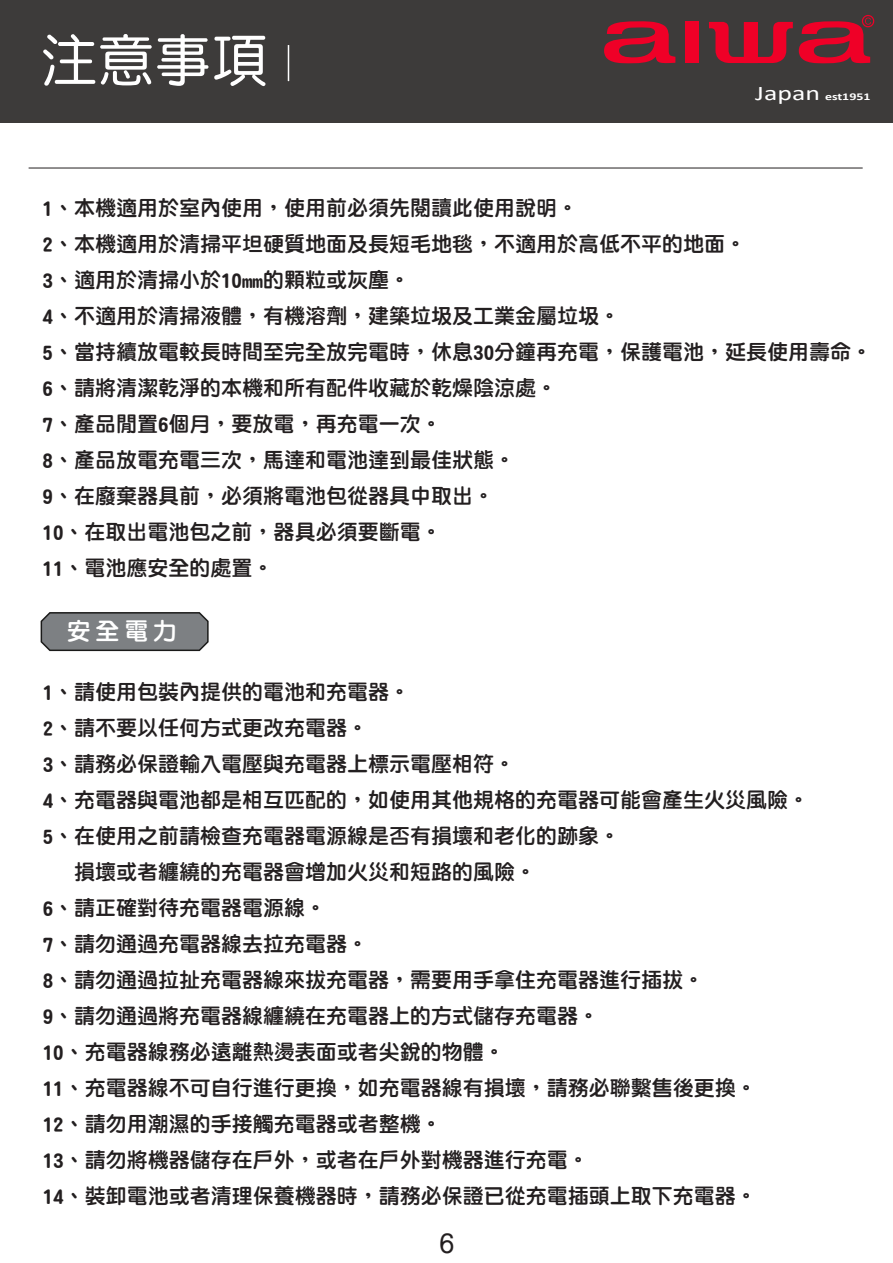
<style>
.page{position:relative;width:893px;height:1263px;background:#fff}
.page>*{position:absolute;margin:0;border:0;box-sizing:border-box;transform-origin:0 0}
.t1{font:57px "DF Yuan Md HKP BF";color:#fff}
.t2{font:25.5px "DF Li Hei Md HK BF";color:#231f20}
.t3{font:24px "DF Yuan W8 WIN BF";color:#fff}
.t4{font:21px/36px "DF Yuan W8 WIN BF";color:#231f20}
.t5{font:700 10.35px "Calibri";color:#fff;scale:1.34 1}
.s1{font-weight:400;font-size:20.85px}
</style>
<div class="page">
<div style="left:0;top:0;width:893px;height:123px;background:#3d3b3a"></div>
<hr style="left:288px;top:45px;width:1px;height:36px;background:#fff">
<svg style="left:604px;top:21px;width:71px;height:43px"></svg>
<div style="left:685px;top:22px;width:14px;height:41px;background:#ef0027"></div>
<svg style="left:709px;top:22px;width:84px;height:41px"></svg>
<svg style="left:799px;top:15px;width:75px;height:49px"></svg>
<hr style="left:29px;top:168px;width:834px;height:1px;background:#231f20">
<svg style="left:40px;top:612px;width:169px;height:40px;background:#7b7d80"></svg>
<h1 class="t1" style="left:40px;top:32px;width:230px">注意事項</h1>
<p class="t5" style="left:755px;top:90px;width:88px"><span class="s1">Japan</span> est1951</p>
<p class="t4" style="left:43px;top:190px;width:831px">1、本機適用於室內使用，使用前必須先閱讀此使用說明。<br>2、本機適用於清掃平坦硬質地面及長短毛地毯，不適用於高低不平的地面。<br>3、適用於清掃小於10mm的顆粒或灰塵。<br>4、不適用於清掃液體，有機溶劑，建築垃圾及工業金屬垃圾。<br>5、當持續放電較長時間至完全放完電時，休息30分鐘再充電，保護電池，延長使用壽命。<br>6、請將清潔乾淨的本機和所有配件收藏於乾燥陰涼處。<br>7、產品閒置6個月，要放電，再充電一次。<br>8、產品放電充電三次，馬達和電池達到最佳狀態。<br>9、在廢棄器具前，必須將電池包從器具中取出。<br>10、在取出電池包之前，器具必須要斷電。<br>11、電池應安全的處置。</p>
<p class="t3" style="left:67px;top:619px;width:112px">安全電力</p>
<p class="t4" style="left:43px;top:673px;width:369px">1、請使用包裝內提供的電池和充電器。</p>
<p class="t4" style="left:43px;top:709px;width:327px">2、請不要以任何方式更改充電器。</p>
<p class="t4" style="left:43px;top:745px;width:474px">3、請務必保證輸入電壓與充電器上標示電壓相符。</p>
<p class="t4" style="left:43px;top:781px;width:768px">4、充電器與電池都是相互匹配的，如使用其他規格的充電器可能會產生火災風險。</p>
<p class="t4" style="left:43px;top:817px;width:579px">5、在使用之前請檢查充電器電源線是否有損壞和老化的跡象。</p>
<p class="t4" style="left:74px;top:853px;width:464px">損壞或者纏繞的充電器會增加火災和短路的風險。</p>
<p class="t4" style="left:43px;top:889px;width:285px">6、請正確對待充電器電源線。</p>
<p class="t4" style="left:43px;top:925px;width:327px">7、請勿通過充電器線去拉充電器。</p>
<p class="t4" style="left:43px;top:961px;width:663px">8、請勿通過拉扯充電器線來拔充電器，需要用手拿住充電器進行插拔。</p>
<p class="t4" style="left:43px;top:997px;width:558px">9、請勿通過將充電器線纏繞在充電器上的方式儲存充電器。</p>
<p class="t4" style="left:43px;top:1033px;width:464px">10、充電器線務必遠離熱燙表面或者尖銳的物體。</p>
<p class="t4" style="left:43px;top:1069px;width:716px">11、充電器線不可自行進行更換，如充電器線有損壞，請務必聯繫售後更換。</p>
<p class="t4" style="left:43px;top:1105px;width:401px">12、請勿用潮濕的手接觸充電器或者整機。</p>
<p class="t4" style="left:43px;top:1141px;width:548px">13、請勿將機器儲存在戶外，或者在戶外對機器進行充電。</p>
<p class="t4" style="left:43px;top:1177px;width:716px">14、裝卸電池或者清理保養機器時，請務必保證已從充電插頭上取下充電器。</p>
<p class="t2" style="left:434px;top:1230px;width:27px">６</p>
</div>
